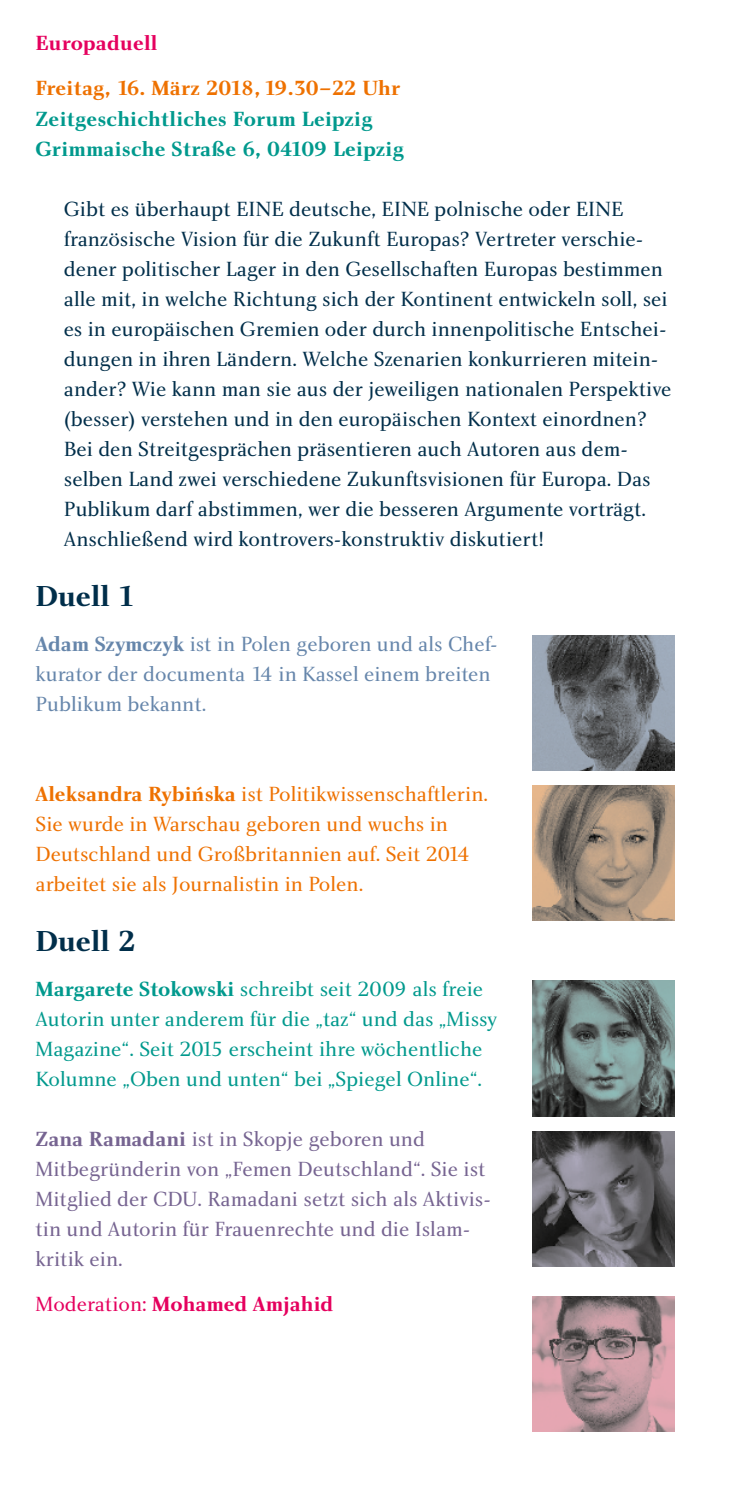
<style>
.page{position:relative;width:745px;height:1489px;background:#fff}
.page>*{position:absolute;margin:0;border:0;box-sizing:border-box;transform-origin:0 0}
.t1{font:30px "Charlotte Bold Plain";color:#002e4a}
.t2{font:21.25px/30px "Charlotte Book Plain";color:#002e4a}
.t3{font:21.25px/30px "Charlotte Book Plain";color:#766491}
.t4{font:21.25px/30px "Charlotte Book Plain";color:#00998d}
.t5{font:21.25px/30px "Charlotte Book Plain";color:#ee7100}
.t6{font:21.25px/30px "Charlotte Book Plain";color:#6686ab}
.t7{font:21.25px/30px "Charlotte Bold Plain";letter-spacing:.01em;color:#00998d}
.t8{font:21.25px "Charlotte Bold Plain";color:#e5005e}
.t9{font:21.25px "Charlotte Bold Plain";letter-spacing:.005em;color:#ee7100}
.s1{font-family:"Charlotte Bold Plain"}
.s2{font-family:"Charlotte Book Plain"}
</style>
<div class="page">
<img style="left:532px;top:635px;width:141px;height:135px">
<img style="left:532px;top:785px;width:141px;height:135px">
<img style="left:532px;top:980px;width:141px;height:135px">
<img style="left:532px;top:1131px;width:141px;height:134px">
<img style="left:532px;top:1296px;width:141px;height:134px">
<p class="t8" style="left:35px;top:31px;width:123px">Europaduell</p>
<p class="t9" style="left:35px;top:76px;width:366px">Freitag, 16. März 2018, 19.30–22 Uhr</p>
<p class="t7" style="left:35px;top:103px;width:369px">Zeitgeschichtliches Forum Leipzig<br>Grimmaische Straße 6, 04109 Leipzig</p>
<p class="t2" style="left:64px;top:193px;width:609px">Gibt es überhaupt EINE deutsche, EINE polnische oder EINE französische Vision für die Zukunft Europas? Vertreter verschie&shy;dener politischer Lager in den Gesellschaften Europas bestimmen alle mit, in welche Richtung sich der Kontinent entwickeln soll, sei es in europäischen Gremien oder durch innenpolitische Entschei&shy;dungen in ihren Ländern. Welche Szenarien konkurrieren mitein&shy;ander? Wie kann man sie aus der jeweiligen nationalen Perspektive (besser) verstehen und in den europäischen Kontext einordnen?<br>Bei den Streitgesprächen präsentieren auch Autoren aus dem&shy;selben Land zwei verschiedene Zukunftsvisionen für Europa. Das Publikum darf abstimmen, wer die besseren Argumente vorträgt.<br>Anschließend wird kontrovers-konstruktiv diskutiert!</p>
<h1 class="t1" style="left:35px;top:578px;width:102px">Duell 1</h1>
<p class="t6" style="left:35px;top:628px;width:463px"><span class="s1">Adam Szymczyk</span> ist in Polen geboren und als Chef&shy;kurator der documenta 14 in Kassel einem breiten<br>Publikum bekannt.</p>
<p class="t5" style="left:35px;top:778px;width:454px"><span class="s1">Aleksandra Rybin´ska</span> ist Politikwissenschaftlerin.<br>Sie wurde in Warschau geboren und wuchs in Deutschland und Großbritannien auf. Seit 2014 arbeitet sie als Journalistin in Polen.</p>
<h1 class="t1" style="left:35px;top:923px;width:102px">Duell 2</h1>
<p class="t4" style="left:35px;top:973px;width:463px"><span class="s1">Margarete Stokowski</span> schreibt seit 2009 als freie Autorin unter anderem für die „taz“ und das „Missy Magazine“. Seit 2015 erscheint ihre wöchentliche Kolumne „Oben und unten“ bei „Spiegel Online“.</p>
<p class="t3" style="left:35px;top:1123px;width:456px"><span class="s1">Zana Ramadani</span> ist in Skopje geboren und Mitbegründerin von „Femen Deutschland“. Sie ist Mitglied der CDU. Ramadani setzt sich als Aktivis&shy;tin und Autorin für Frauenrechte und die Islam&shy;kritik ein.</p>
<p class="t8" style="left:35px;top:1291px;width:299px"><span class="s2">Moderation:</span> Mohamed Amjahid</p>
</div>
